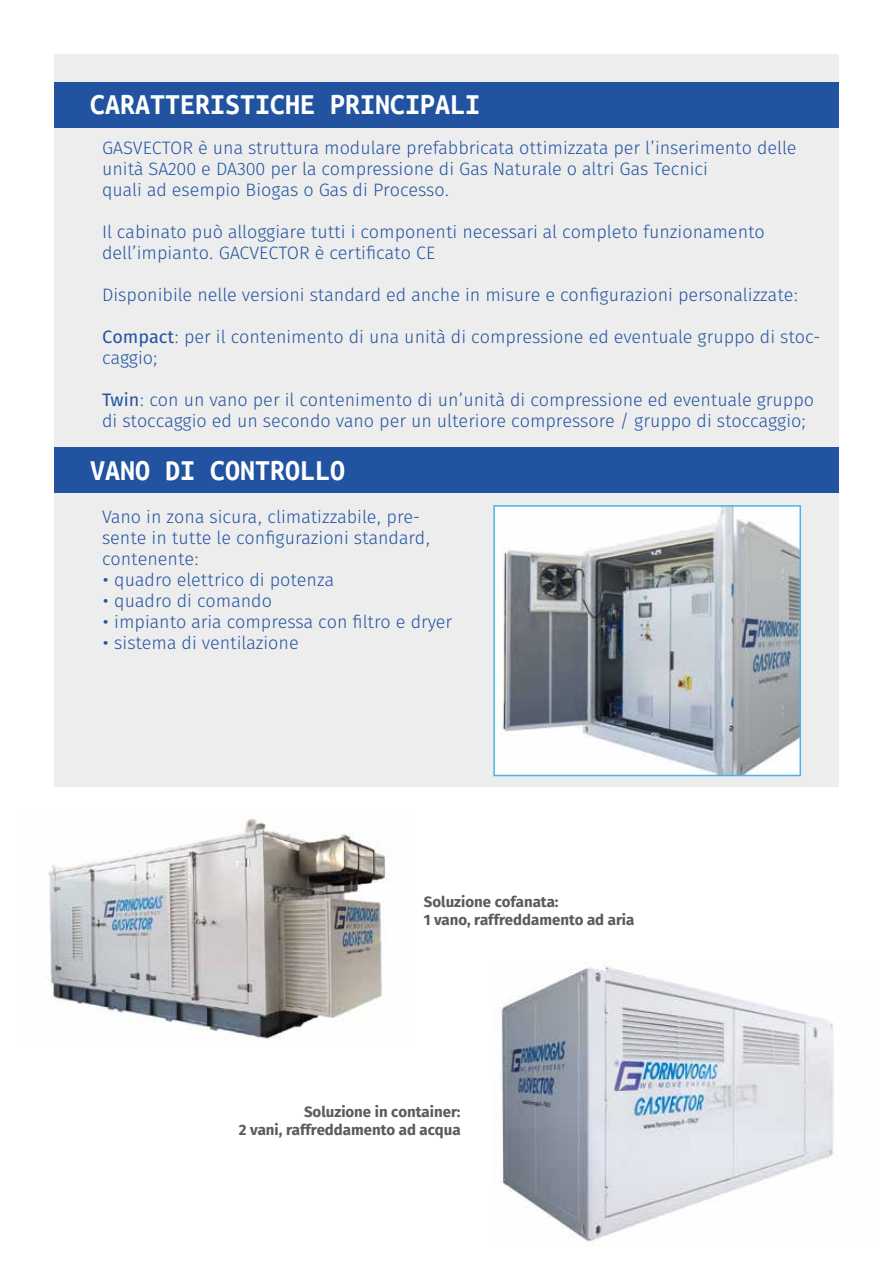
<style>
.page{position:relative;width:893px;height:1263px;background:#fff}
.page>*{position:absolute;margin:0;border:0;box-sizing:border-box;transform-origin:0 0}
.t1{font:700 30px "Ubuntu Mono";color:#fff}
.t2{font:18px/21px "Fira Sans OT Light";color:#2153a1}
.t3{font:700 15px/18px "Fira Sans OT";color:#5b5b5a;text-align:right}
.s1{font-family:"Fira Sans OT"}
</style>
<div class="page">
<div style="left:54px;top:54px;width:785px;height:733px;background:#ededed"></div>
<div style="left:54px;top:82px;width:785px;height:45px;background:#2153a1"></div>
<div style="left:54px;top:448px;width:785px;height:45px;background:#2153a1"></div>
<img style="left:496px;top:508px;width:302px;height:265px">
<div style="left:493px;top:505px;width:308px;height:271px;border:2px solid #46b4e8"></div>
<img style="left:48px;top:816px;width:340px;height:223px">
<img style="left:500px;top:967px;width:334px;height:275px">
<h1 class="t1" style="left:90px;top:89px;width:392px">CARATTERISTICHE PRINCIPALI</h1>
<p class="t2" style="left:102px;top:138px;width:696px">GASVECTOR è una struttura modulare prefabbricata ottimizzata per l’inserimento delle unità SA200 e DA300 per la compressione di Gas Naturale o altri Gas Tecnici<br>quali ad esempio Biogas o Gas di Processo.</p>
<p class="t2" style="left:102px;top:222px;width:664px">Il cabinato può alloggiare tutti i componenti necessari al completo funzionamento dell’impianto. GACVECTOR è certificato CE</p>
<p class="t2" style="left:102px;top:285px;width:698px">Disponibile nelle versioni standard ed anche in misure e configurazioni personalizzate:</p>
<p class="t2" style="left:102px;top:327px;width:720px"><span class="s1">Compact</span>: per il contenimento di una unità di compressione ed eventuale gruppo di stoc&shy;caggio;</p>
<p class="t2" style="left:102px;top:390px;width:713px"><span class="s1">Twin</span>: con un vano per il contenimento di un’unità di compressione ed eventuale gruppo di stoccaggio ed un secondo vano per un ulteriore compressore / gruppo di stoccaggio;</p>
<h1 class="t1" style="left:90px;top:455px;width:256px">VANO DI CONTROLLO</h1>
<p class="t2" style="left:102px;top:507px;width:330px">Vano in zona sicura, climatizzabile, pre&shy;sente in tutte le configurazioni standard, contenente:</p>
<p class="t2" style="left:102px;top:570px;width:234px">• quadro elettrico di potenza</p>
<p class="t2" style="left:102px;top:591px;width:171px">• quadro di comando</p>
<p class="t2" style="left:102px;top:612px;width:352px">• impianto aria compressa con filtro e dryer</p>
<p class="t2" style="left:102px;top:633px;width:198px">• sistema di ventilazione</p>
<p class="t3" style="left:424px;top:894px;width:212px;text-align:left">Soluzione cofanata:<br>1 vano, raffreddamento ad aria</p>
<p class="t3" style="left:239px;top:1104px;width:223px">Soluzione in container:<br>2 vani, raffreddamento ad acqua</p>
</div>
